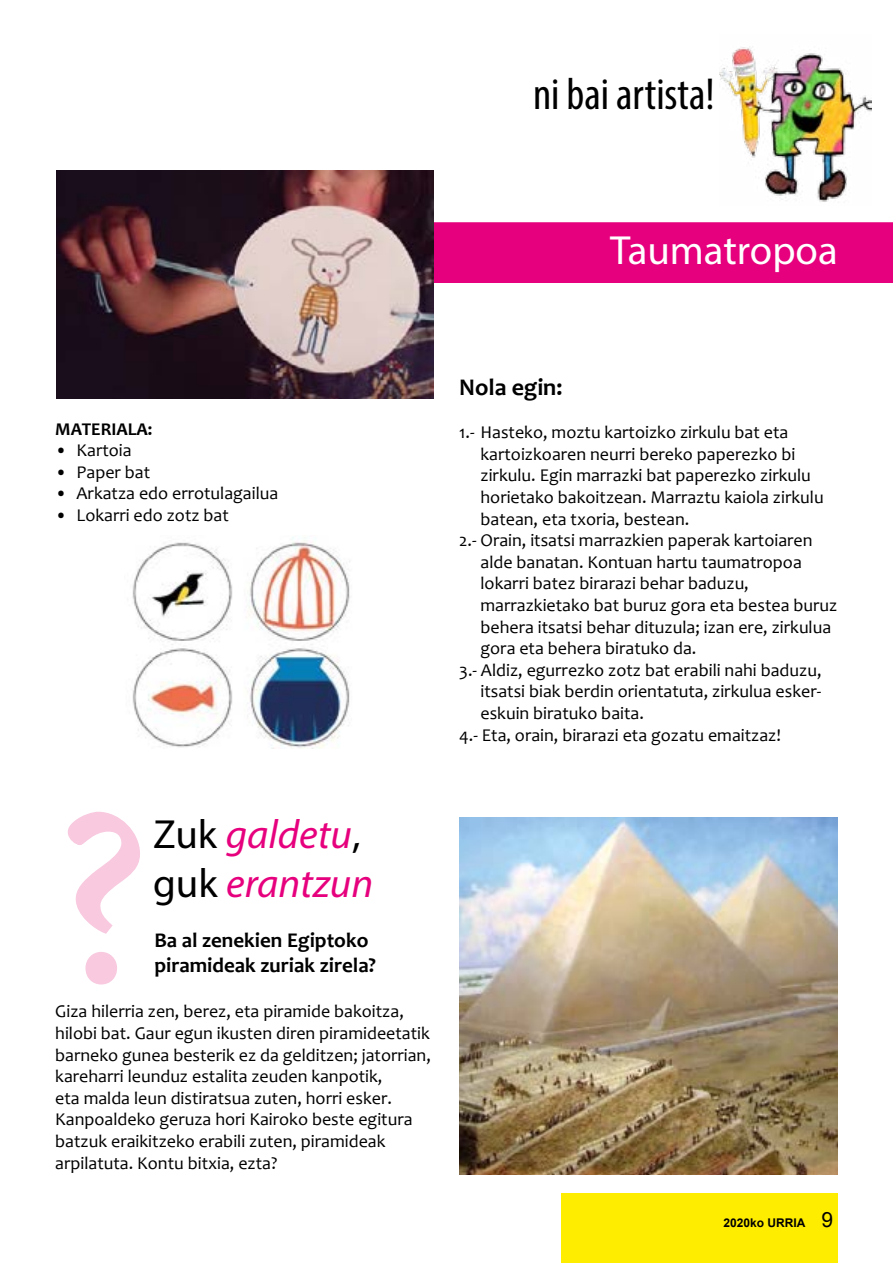
<style>
.page{position:relative;width:893px;height:1263px;background:#fff}
.page>*{position:absolute;margin:0;border:0;box-sizing:border-box;transform-origin:0 0}
.t1{font:249.3px "Minion Pro";color:#f8c9df}
.t2{font:condensed 45px "Myriad Pro";color:#000}
.t3{font:italic 40.8px/49.1px "Myriad Pro";color:#e6007d}
.t4{font:40.8px "Myriad Pro";color:#fff}
.t5{font:700 24px "Candara";color:#000}
.t6{font:700 21px "Candara";color:#000}
.t7{font:18px/21.6px "Candara";color:#000}
.t8{font:700 18px "Candara";color:#000}
.t9{font:700 12px "Arial";color:#000}
.s1{font-style:normal;color:#000}
.s2{font-weight:400;font-size:21px}
</style>
<div class="page">
<div style="left:561px;top:1193px;width:277px;height:70px;background:#ffed00"></div>
<div style="left:434px;top:222px;width:459px;height:61px;background:#e6007d"></div>
<img style="left:56px;top:171px;width:378px;height:227px">
<img style="left:719px;top:46px;width:152px;height:156px">
<img style="left:132px;top:537px;width:218px;height:211px">
<img style="left:459px;top:817px;width:379px;height:358px">
<svg style="left:67px;top:811px;width:73px;height:174px"></svg>
<h2 class="t2" style="left:533px;top:67px;width:183px">ni bai artista!</h2>
<h3 class="t4" style="left:610px;top:225px;width:229px">Taumatropoa</h3>
<p class="t8" style="left:55px;top:418px;width:99px">MATERIALA:</p>
<p class="t7" style="left:55px;top:440px;width:78px">• Kartoia</p>
<p class="t7" style="left:55px;top:461px;width:96px">• Paper bat</p>
<p class="t7" style="left:55px;top:483px;width:225px">• Arkatza edo errotulagailua</p>
<p class="t7" style="left:55px;top:504px;width:175px">• Lokarri edo zotz bat</p>
<h1 class="t1" style="left:55px;top:733px;width:96px">?</h1>
<h3 class="t3" style="left:153px;top:809px;width:222px"><span class="s1">Zuk</span> galdetu<span class="s1">, guk</span> erantzun</h3>
<p class="t6" style="left:154px;top:927px;width:216px">Ba al zenekien Egiptoko</p>
<p class="t6" style="left:154px;top:953px;width:223px">piramideak zuriak zirela?</p>
<p class="t7" style="left:55px;top:1001px;width:377px">Giza hilerria zen, berez, eta piramide bakoitza, hilobi bat. Gaur egun ikusten diren piramideetatik barneko gunea besterik ez da gelditzen; jatorrian, kareharri leunduz estalita zeuden kanpotik,<br>eta malda leun distiratsua zuten, horri esker.<br>Kanpoaldeko geruza hori Kairoko beste egitura batzuk eraikitzeko erabili zuten, piramideak arpilatuta. Kontu bitxia, ezta?</p>
<h3 class="t5" style="left:459px;top:373px;width:105px">Nola egin:</h3>
<p class="t7" style="left:459px;top:422px;width:331px">1.- Hasteko, moztu kartoizko zirkulu bat eta</p>
<p class="t7" style="left:480px;top:443px;width:317px">kartoizkoaren neurri bereko paperezko bi</p>
<p class="t7" style="left:480px;top:465px;width:332px">zirkulu. Egin marrazki bat paperezko zirkulu</p>
<p class="t7" style="left:480px;top:486px;width:345px">horietako bakoitzean. Marraztu kaiola zirkulu</p>
<p class="t7" style="left:480px;top:508px;width:210px">batean, eta txoria, bestean.</p>
<p class="t7" style="left:459px;top:530px;width:355px">2.- Orain, itsatsi marrazkien paperak kartoiaren</p>
<p class="t7" style="left:480px;top:551px;width:323px">alde banatan. Kontuan hartu taumatropoa</p>
<p class="t7" style="left:480px;top:573px;width:270px">lokarri batez birarazi behar baduzu,</p>
<p class="t7" style="left:480px;top:594px;width:358px">marrazkietako bat buruz gora eta bestea buruz</p>
<p class="t7" style="left:480px;top:616px;width:352px">behera itsatsi behar dituzula; izan ere, zirkulua</p>
<p class="t7" style="left:480px;top:638px;width:217px">gora eta behera biratuko da.</p>
<p class="t7" style="left:459px;top:659px;width:364px">3.- Aldiz, egurrezko zotz bat erabili nahi baduzu,</p>
<p class="t7" style="left:480px;top:681px;width:342px">itsatsi biak berdin orientatuta, zirkulua esker-</p>
<p class="t7" style="left:480px;top:702px;width:165px">eskuin biratuko baita.</p>
<p class="t7" style="left:459px;top:724px;width:323px">4.- Eta, orain, birarazi eta gozatu emaitzaz!</p>
<p class="t9" style="left:723px;top:1215px;width:111px">2020ko URRIA <span class="s2">9</span></p>
</div>
